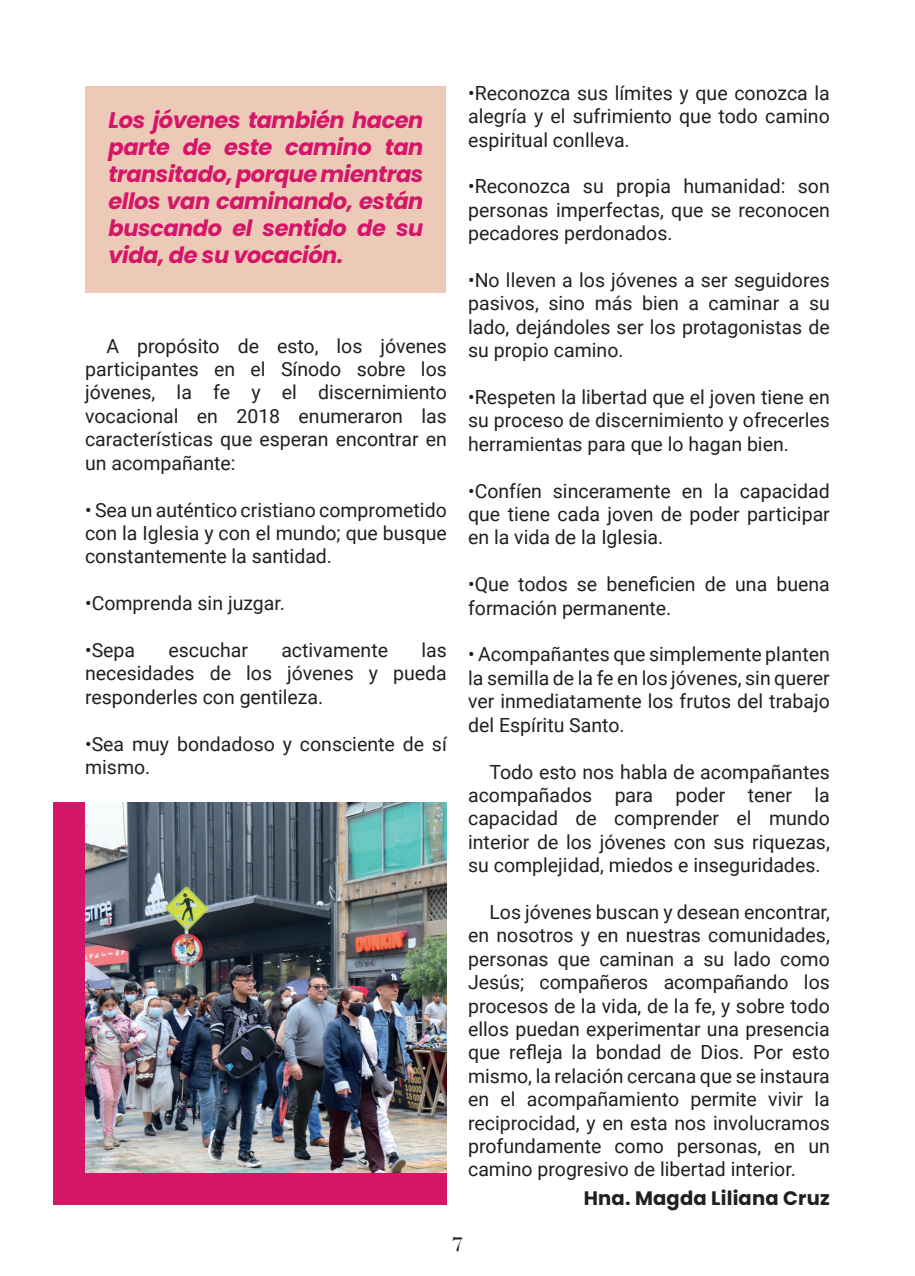
<style>
.page{position:relative;width:915px;height:1276px;background:#fff}
.page>*{position:absolute;margin:0;border:0;box-sizing:border-box;transform-origin:0 0}
.t1{font:25.5px "Bell";color:#231f20}
.destacado{font:italic 700 22.5px/27px "Poppins";letter-spacing:-.02em;color:#d51567;text-align:justify}
.texto{font:19.5px/23.4px "Roboto";color:#231f20;text-align:justify}
.sub{font:700 19.5px "Poppins";letter-spacing:.01em;color:#231f20}
</style>
<div class="page">
<div style="left:53px;top:802px;width:393px;height:402px;background:#d51567"></div>
<img style="left:85px;top:802px;width:361px;height:371px">
<div style="left:86px;top:86px;width:360px;height:206px;background:#edcab8"></div>
<p class="destacado" style="left:108px;top:107px;width:316px">Los jóvenes también hacen parte de este camino tan transitado, porque mientras ellos van caminando, están buscando el sentido de su vida, de su vocación.</p>
<p class="texto" style="left:85px;top:333px;width:363px;text-indent:21px">A propósito de esto, los jóvenes participantes en el Sínodo sobre los jóvenes, la fe y el discernimiento vocacional en 2018 enumeraron las características que esperan encontrar en un acompañante:</p>
<p class="texto" style="left:85px;top:497px;width:363px">• Sea un auténtico cristiano comprometido con la Iglesia y con el mundo; que busque constantemente la santidad.</p>
<p class="texto" style="left:85px;top:591px;width:201px">•Comprenda sin juzgar.</p>
<p class="texto" style="left:85px;top:637px;width:52px">•Sepa</p>
<p class="texto" style="left:168px;top:637px;width:81px">escuchar</p>
<p class="texto" style="left:281px;top:637px;width:108px">activamente</p>
<p class="texto" style="left:85px;top:637px;width:363px;text-indent:336px">las necesidades de los jóvenes y pueda responderles con gentileza.</p>
<p class="texto" style="left:85px;top:731px;width:363px">•Sea muy bondadoso y consciente de sí mismo.</p>
<p class="texto" style="left:468px;top:80px;width:363px">•Reconozca sus límites y que conozca la alegría y el sufrimiento que todo camino espiritual conlleva.</p>
<p class="texto" style="left:468px;top:174px;width:363px">•Reconozca su propia humanidad: son personas imperfectas, que se reconocen pecadores perdonados.</p>
<p class="texto" style="left:468px;top:268px;width:363px">•No lleven a los jóvenes a ser seguidores pasivos, sino más bien a caminar a su lado, dejándoles ser los protagonistas de su propio camino.</p>
<p class="texto" style="left:468px;top:385px;width:363px">•Respeten la libertad que el joven tiene en su proceso de discernimiento y ofrecerles herramientas para que lo hagan bien.</p>
<p class="texto" style="left:468px;top:478px;width:363px">•Confíen sinceramente en la capacidad que tiene cada joven de poder participar en la vida de la Iglesia.</p>
<p class="texto" style="left:468px;top:572px;width:363px">•Que todos se beneficien de una buena formación permanente.</p>
<p class="texto" style="left:468px;top:642px;width:363px">• Acompañantes que simplemente planten la semilla de la fe en los jóvenes, sin querer ver inmediatamente los frutos del trabajo del Espíritu Santo.</p>
<p class="texto" style="left:468px;top:759px;width:363px;text-indent:21px">Todo esto nos habla de acompañantes acompañados para poder tener la capacidad de comprender el mundo interior de los jóvenes con sus riquezas, su complejidad, miedos e inseguridades.</p>
<p class="texto" style="left:468px;top:899px;width:363px;text-indent:21px">Los jóvenes buscan y desean encontrar, en nosotros y en nuestras comunidades, personas que caminan a su lado como Jesús; compañeros acompañando los procesos de la vida, de la fe, y sobre todo ellos puedan experimentar una presencia que refleja la bondad de Dios. Por esto mismo, la relación cercana que se instaura en el acompañamiento permite vivir la reciprocidad, y en esta nos involucramos profundamente como personas, en un camino progresivo de libertad interior.</p>
<p class="sub" style="left:583px;top:1186px;width:247px">Hna. Magda Liliana Cruz</p>
<h1 class="t1" style="left:451px;top:1227px;width:14px">7</h1>
</div>
